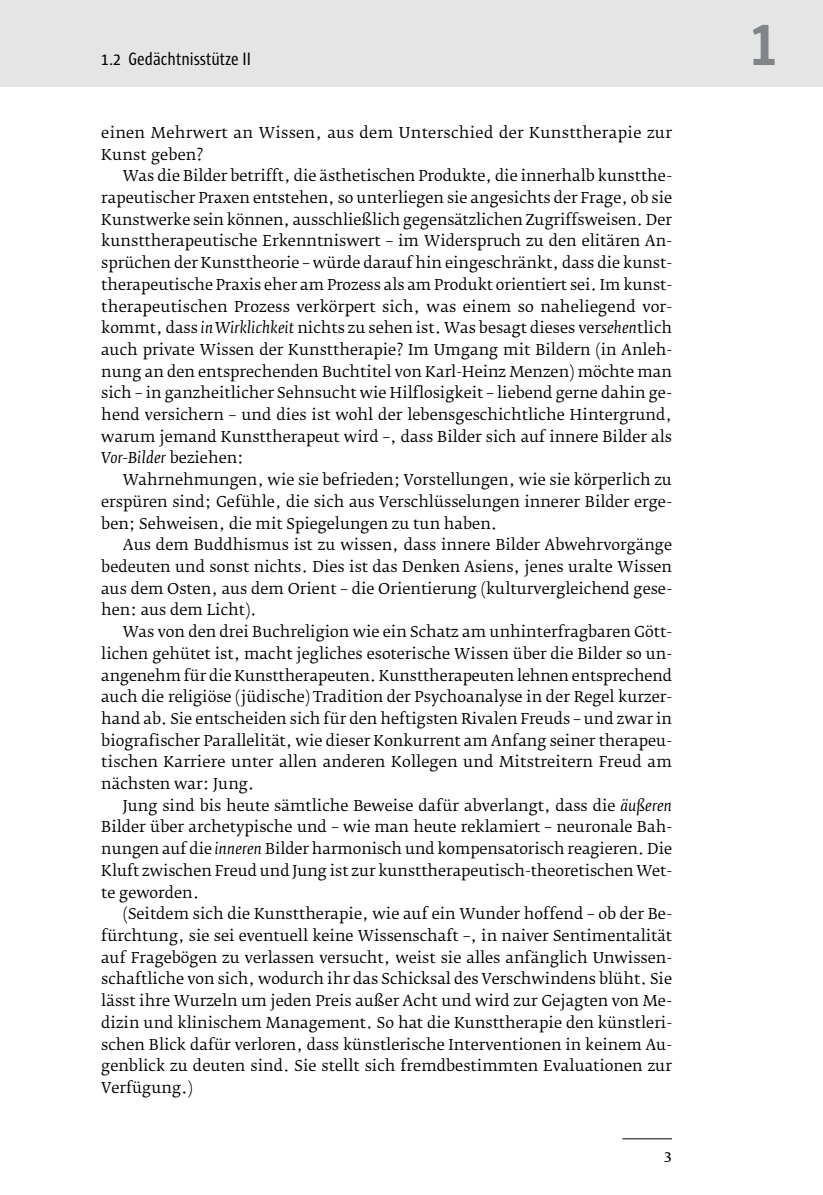
<style>
.page{position:relative;width:823px;height:1195px;background:#fff}
.page>*{position:absolute;margin:0;border:0;box-sizing:border-box;transform-origin:0 0}
.t1{font:800 59.5px "Sun Cd";color:#818488}
.t2{font:18.38px "Sun Cd";color:#000}
.t3{font:15.75px "Fedra Serif B Pro";color:#000}
.t4{font:14.88px/21.7px "Fedra Serif B Pro";color:#000;text-align:justify}
.s1{font-style:italic}
</style>
<div class="page">
<hr style="left:0;top:0;width:2px;height:86px;background:#e5e5e6">
<hr style="left:622px;top:1138px;width:50px;height:1px;background:#000">
<div style="left:2px;top:0;width:821px;height:86px;background:#e5e5e6"></div>
<p class="t2" style="left:101px;top:52px;width:151px">1.2 Gedächtnisstütze II</p>
<p class="t4" style="left:101px;top:122px;width:572px">einen Mehrwert an Wissen, aus dem Unterschied der Kunsttherapie zur<br>Kunst geben?</p>
<p class="t4" style="left:101px;top:166px;width:572px;text-indent:21px">Was die Bilder betrifft, die ästhetischen Produkte, die innerhalb kunstthe&shy;rapeutischer Praxen entstehen, so unterliegen sie angesichts der Frage, ob sie Kunstwerke sein können, ausschließlich gegensätzlichen Zugriffsweisen. Der kunsttherapeutische Erkenntniswert – im Widerspruch zu den elitären An&shy;sprüchen der Kunsttheorie – würde darauf hin eingeschränkt, dass die kunst&shy;therapeutische Praxis eher am Prozess als am Produkt orientiert sei. Im kunst&shy;therapeutischen Prozess verkörpert sich, was einem so naheliegend vor&shy;kommt, dass <span class="s1">in Wirklichkeit</span> nichts zu sehen ist. Was besagt dieses ver<span class="s1">sehen</span>tlich auch private Wissen der Kunsttherapie? Im Umgang mit Bildern (in Anleh&shy;nung an den entsprechenden Buchtitel von Karl-Heinz Menzen) möchte man sich – in ganzheitlicher Sehnsucht wie Hilflosigkeit – liebend gerne dahin ge&shy;hend versichern – und dies ist wohl der lebensgeschichtliche Hintergrund, warum jemand Kunsttherapeut wird –, dass Bilder sich auf innere Bilder als <span class="s1">Vor-Bilder</span> beziehen:</p>
<p class="t4" style="left:101px;top:470px;width:572px;text-indent:21px">Wahrnehmungen, wie sie befrieden; Vorstellungen, wie sie körperlich zu erspüren sind; Gefühle, die sich aus Verschlüsselungen innerer Bilder erge&shy;ben; Sehweisen, die mit Spiegelungen zu tun haben.</p>
<p class="t4" style="left:101px;top:535px;width:572px;text-indent:21px">Aus dem Buddhismus ist zu wissen, dass innere Bilder Abwehrvorgänge bedeuten und sonst nichts. Dies ist das Denken Asiens, jenes uralte Wissen aus dem Osten, aus dem Orient – die Orientierung (kulturvergleichend gese&shy;hen: aus dem Licht).</p>
<p class="t4" style="left:101px;top:622px;width:572px;text-indent:21px">Was von den drei Buchreligion wie ein Schatz am unhinterfragbaren Gött&shy;lichen gehütet ist, macht jegliches esoterische Wissen über die Bilder so un&shy;angenehm für die Kunsttherapeuten. Kunsttherapeuten lehnen entsprechend auch die religiöse (jüdische) Tradition der Psychoanalyse in der Regel kurzer&shy;hand ab. Sie entscheiden sich für den heftigsten Rivalen Freuds – und zwar in biografischer Parallelität, wie dieser Konkurrent am Anfang seiner therapeu&shy;tischen Karriere unter allen anderen Kollegen und Mitstreitern Freud am nächsten war: Jung.</p>
<p class="t4" style="left:101px;top:795px;width:572px;text-indent:21px">Jung sind bis heute sämtliche Beweise dafür abverlangt, dass die <span class="s1">äußeren </span>Bilder über archetypische und – wie man heute reklamiert – neuronale Bah&shy;nungen auf die <span class="s1">inneren</span> Bilder harmonisch und kompensatorisch reagieren. Die Kluft zwischen Freud und Jung ist zur kunsttherapeutisch-theoretischen Wet&shy;te geworden.</p>
<p class="t4" style="left:101px;top:904px;width:572px;text-indent:21px">(Seitdem sich die Kunsttherapie, wie auf ein Wunder hoffend – ob der Be&shy;fürchtung, sie sei eventuell keine Wissenschaft –, in naiver Sentimentalität auf Fragebögen zu verlassen versucht, weist sie alles anfänglich Unwissen&shy;schaftliche von sich, wodurch ihr das Schicksal des Verschwindens blüht. Sie lässt ihre Wurzeln um jeden Preis außer Acht und wird zur Gejagten von Me&shy;dizin und klinischem Management. So hat die Kunsttherapie den künstleri&shy;schen Blick dafür verloren, dass künstlerische Interventionen in keinem Au&shy;genblick zu deuten sind. Sie stellt sich fremdbestimmten Evaluationen zur Verfügung.)</p>
<p class="t3" style="left:664px;top:1148px;width:9px">3</p>
<h1 class="t1" style="left:751px;top:14px;width:26px">1</h1>
</div>
